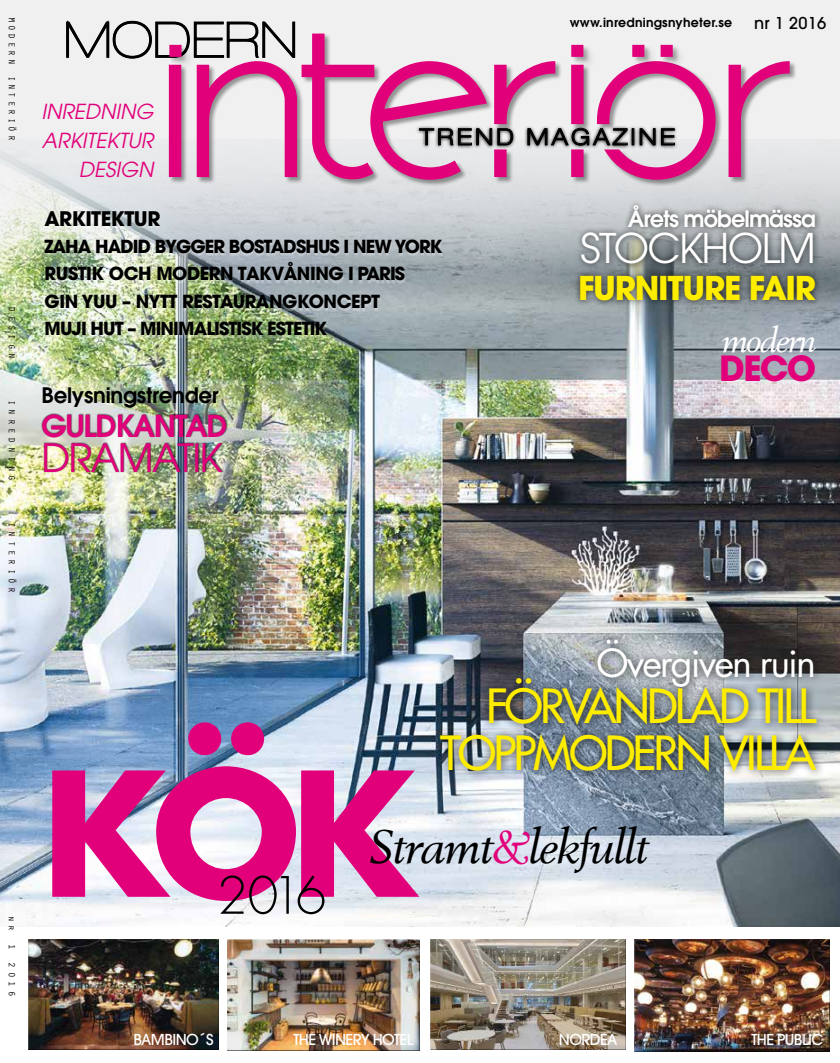
<style>
.page{position:relative;width:840px;height:1063px;background:#fff}
.page>*{position:absolute;margin:0;border:0;box-sizing:border-box;transform-origin:0 0}
.t1{font:700 167.5px "Futura";color:#e2007a}
.t2{font:300 50.12px "Futura";color:#000}
.t3{font:italic 46.5px "Berling";letter-spacing:-.03em;color:#000}
.t4{font:45.88px/46.2px "Futura";letter-spacing:-.06em;color:#ffed00;text-align:right}
.t5{font:40.75px "Avant Garde";letter-spacing:-.04em;color:#fff}
.t6{font:38.75px "Avant Garde";letter-spacing:-.04em;color:#e2007a}
.t7{font:37.75px "Futura";letter-spacing:-.05em;color:#fff}
.t8{font:700 34.5px "Avant Garde";color:#e2007a}
.t9{font:italic 33.62px "Berling";letter-spacing:-.06em;color:#fff}
.t10{font:700 32.62px "Avant Garde";letter-spacing:-.04em;color:#ffed00}
.t11{font:600 30px "Avant Garde";letter-spacing:-.04em;color:#e2007a}
.t12{font:600 22.5px "Avant Garde";letter-spacing:-.04em;color:#fff}
.t13{font:300 expanded 22.5px "Helvetica Neue LT";letter-spacing:.14em;color:#000}
.t14{font:600 21.25px "Avant Garde";letter-spacing:-.01em;color:#000}
.t15{font:italic 20.62px/28.9px "Avant Garde";color:#e2007a;text-align:right}
.t16{font:700 20px "Avant Garde";letter-spacing:-.025em;color:#000}
.t17{font:700 17.88px/27.5px "Avant Garde";letter-spacing:-.05em;color:#000}
.t18{font:500 16.25px "Avant Garde";letter-spacing:.02em;color:#000}
.t19{font:500 15px "Avant Garde";letter-spacing:-.04em;color:#fff}
.t20{font:600 12.5px "Avant Garde";letter-spacing:.02em;color:#000}
.t21{font:9.38px "Orator Std";letter-spacing:.4em;color:#000}
.t22{font:9.38px "Orator Std";letter-spacing:.3em;color:#000}
.s1{color:#e2007a}
</style>
<div class="page">
<img style="left:0;top:269px;width:840px;height:657px">
<svg style="left:0;top:0;width:840px;height:269px;fill:#f0f0f1"></svg>
<div style="left:168px;top:33px;width:629px;height:154px;background:#000;opacity:.39"></div>
<svg style="left:168px;top:33px;width:622px;height:148px"></svg>
<svg style="left:415px;top:125px;width:264px;height:24px;background:#d9d9da"></svg>
<svg style="left:419px;top:128px;width:94px;height:17px;background:#818182"></svg>
<svg style="left:527px;top:124px;width:148px;height:22px;background:#929293"></svg>
<svg style="left:65px;top:17px;width:231px;height:44px"></svg>
<div style="left:169px;top:44px;width:511px;height:20px;background:#000;opacity:.27"></div>
<div style="left:170px;top:45px;width:25px;height:26px;background:#000;opacity:.1"></div>
<div style="left:169px;top:45px;width:12px;height:12px;background:#e2007a;border:2px solid #e2007a"></div>
<div style="left:571px;top:45px;width:26px;height:26px;background:#000;opacity:.1"></div>
<div style="left:571px;top:45px;width:12px;height:12px;background:#e2007a;border:2px solid #e2007a"></div>
<div style="left:632px;top:45px;width:26px;height:26px;background:#000;opacity:.1"></div>
<div style="left:632px;top:45px;width:12px;height:12px;background:#e2007a;border:2px solid #e2007a"></div>
<div style="left:661px;top:45px;width:25px;height:26px;background:#000;opacity:.1"></div>
<div style="left:660px;top:45px;width:13px;height:12px;background:#e2007a;border:2px solid #e2007a"></div>
<div style="left:27px;top:939px;width:192px;height:112px;background:#000;opacity:.75"></div>
<div style="left:226px;top:939px;width:195px;height:112px;background:#000;opacity:.75"></div>
<div style="left:429px;top:939px;width:197px;height:112px;background:#000;opacity:.75"></div>
<div style="left:634px;top:939px;width:196px;height:113px;background:#000;opacity:.75"></div>
<div style="left:432px;top:633px;width:394px;height:147px;background:#000;opacity:.73"></div>
<div style="left:574px;top:200px;width:248px;height:108px;background:#000;opacity:.75"></div>
<div style="left:42px;top:413px;width:186px;height:60px;background:#000;opacity:.63"></div>
<div style="left:45px;top:213px;width:398px;height:125px;background:#fff;opacity:.28"></div>
<p class="t22" style="left:19px;top:17px;width:125px;rotate:90deg">MODERN INTERIÖR</p>
<p class="t21" style="left:19px;top:306px;width:54px;rotate:90deg">DESIGN</p>
<p class="t21" style="left:19px;top:400px;width:82px;rotate:90deg">INREDNING</p>
<p class="t21" style="left:19px;top:522px;width:73px;rotate:90deg">INTERIÖR</p>
<p class="t21" style="left:19px;top:916px;width:16px;rotate:90deg">n r</p>
<p class="t21" style="left:19px;top:944px;width:7px;rotate:90deg">1</p>
<p class="t21" style="left:19px;top:962px;width:35px;rotate:90deg">2016</p>
<p class="t15" style="left:41px;top:97px;width:114px">INREDNING<br>ARKITEKTUR<br>DESIGN</p>
<p class="t20" style="left:570px;top:14px;width:164px">www.inredningsnyheter.se</p>
<p class="t18" style="left:754px;top:13px;width:74px">nr 1 2016</p>
<p class="t13" style="left:419px;top:123px;width:257px">TREND MAGAZINE</p>
<p class="t16" style="left:45px;top:205px;width:117px">ARKITEKTUR</p>
<p class="t17" style="left:45px;top:233px;width:400px">ZAHA HADID BYGGER BOSTADSHUS I NEW YORK RUSTIK OCH MODERN TAKVÅNING I PARIS GIN YUU – NYTT RESTAURANGKONCEPT<br>MUJI HUT – MINIMALISTISK ESTETIK</p>
<p class="t14" style="left:42px;top:382px;width:179px">Belysningstrender</p>
<h3 class="t11" style="left:42px;top:406px;width:187px">GULDKANTAD</h3>
<h3 class="t6" style="left:42px;top:435px;width:182px">DRAMATIK</h3>
<p class="t12" style="left:628px;top:204px;width:190px">Årets möbelmässa</p>
<h3 class="t5" style="left:580px;top:224px;width:237px">STOCKHOLM</h3>
<h3 class="t10" style="left:578px;top:266px;width:239px">FURNITURE FAIR</h3>
<h3 class="t9" style="left:721px;top:320px;width:96px">modern</h3>
<h3 class="t8" style="left:719px;top:346px;width:98px">DECO</h3>
<h3 class="t7" style="left:596px;top:637px;width:221px">Övergiven ruin</h3>
<h3 class="t4" style="left:440px;top:683px;width:377px">FÖRVANDLAD TILL<br>TOPPMODERN VILLA</h3>
<h1 class="t1" style="left:42px;top:718px;width:377px">KÖK</h1>
<h3 class="t3" style="left:369px;top:819px;width:281px">Stramt<span class="s1">&amp;</span>lekfullt</h3>
<h2 class="t2" style="left:217px;top:863px;width:111px">2016</h2>
<p class="t19" style="left:133px;top:1031px;width:82px">BAMBINO´S</p>
<p class="t19" style="left:293px;top:1031px;width:121px">THE WINERY HOTEL</p>
<p class="t19" style="left:559px;top:1031px;width:60px">NORDEA</p>
<p class="t19" style="left:751px;top:1031px;width:73px">THE PUBLIC</p>
</div>
